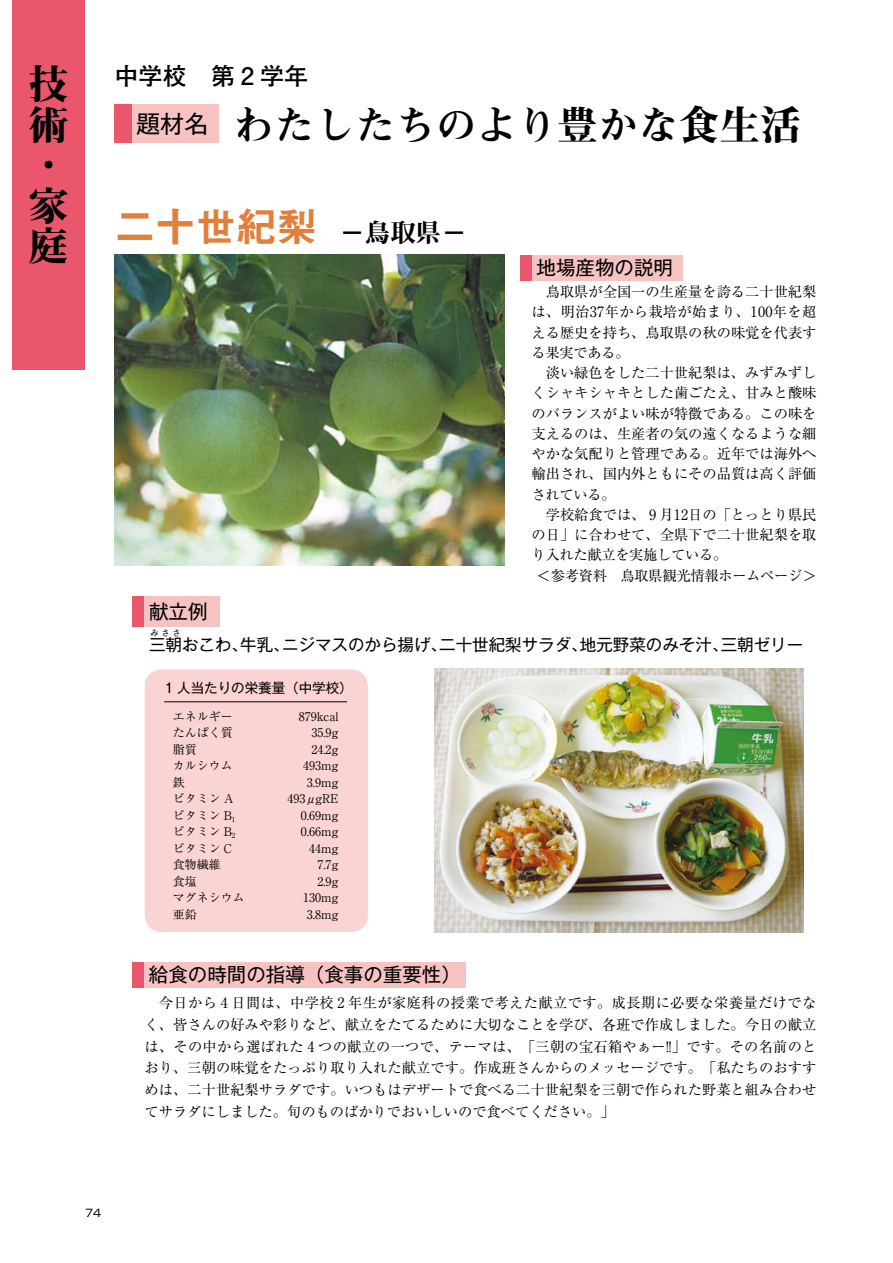
<style>
.page{position:relative;width:893px;height:1263px;background:#fff}
.page>*{position:absolute;margin:0;border:0;box-sizing:border-box;transform-origin:0 0}
.t1{font:40.5px/40.5px "Midashi Min Pro MA31";color:#000}
.t2{font:40.5px "Midashi Go Pro MB31";color:#e0803a}
.t3{font:700 24px "Futo Go B101 Pro";color:#000}
.t4{font:19.5px "Gothic MB101 Pro";color:#000}
.t5{font:16.5px "Gothic MB101 Pro";color:#000}
.t6{font:14.25px/20.2px "Ryumin Pro";color:#000;text-align:justify}
.t7{font:14.25px "Ryumin Pro";letter-spacing:-.02em;color:#000}
.t8{font:13.5px "Gothic MB101 Pro";color:#000}
.t9{font:12px/16.5px "Ryumin Pro";color:#000}
.t10{font:10.5px "Shin Go Pro";color:#000}
.t11{font:8.25px "Gothic MB101 Pro";color:#000}
.s1{font-family:"Midashi Min Pro MA31";font-size:25.5px;color:#000}
</style>
<div class="page">
<img style="left:115px;top:255px;width:390px;height:310px">
<div style="left:13px;top:0;width:72px;height:370px;background:#ea576c"></div>
<div style="left:115px;top:104px;width:17px;height:39px;background:#ea576c"></div>
<div style="left:132px;top:104px;width:87px;height:39px;background:#f7c3c2"></div>
<div style="left:520px;top:255px;width:12px;height:25px;background:#ea576c"></div>
<div style="left:532px;top:255px;width:150px;height:25px;background:#f7c3c2"></div>
<div style="left:132px;top:962px;width:13px;height:25px;background:#ea576c"></div>
<div style="left:145px;top:962px;width:321px;height:25px;background:#f7c3c2"></div>
<div style="left:145px;top:669px;width:223px;height:263px;background:#f9d4d2;border-radius:17px"></div>
<hr style="left:164px;top:701px;width:98px;height:1px;background:#000">
<hr style="left:262px;top:701px;width:85px;height:1px;background:#000">
<img style="left:434px;top:669px;width:369px;height:263px">
<div style="left:132px;top:597px;width:13px;height:30px;background:#ea576c"></div>
<div style="left:145px;top:597px;width:75px;height:30px;background:#f7c3c2"></div>
<h1 class="t1" style="left:29px;top:60px;width:41px">技術・家庭</h1>
<h2 class="t3" style="left:115px;top:57px;width:195px">中学校　第 2 学年</h2>
<h1 class="t1" style="left:136px;top:101px;width:666px"><sup>題材名</sup> わたしたちのより豊かな食生活</h1>
<h1 class="t2" style="left:115px;top:194px;width:354px">二十世紀梨 <span class="s1">−鳥取県−</span></h1>
<h3 class="t4" style="left:537px;top:252px;width:138px">地場産物の説明</h3>
<p class="t6" style="left:531px;top:281px;width:286px;text-indent:14px">鳥取県が全国一の生産量を誇る二十世紀梨は、明治37年から栽培が始まり、100年を超える歴史を持ち、鳥取県の秋の味覚を代表する果実である。</p>
<p class="t6" style="left:531px;top:362px;width:286px;text-indent:14px">淡い緑色をした二十世紀梨は、みずみずしくシャキシャキとした歯ごたえ、甘みと酸味のバランスがよい味が特徴である。この味を支えるのは、生産者の気の遠くなるような細やかな気配りと管理である。近年では海外へ輸出され、国内外ともにその品質は高く評価されている。</p>
<p class="t6" style="left:546px;top:503px;width:272px">学校給食では、 9 月12日の「とっとり県民</p>
<p class="t6" style="left:531px;top:524px;width:286px">の日」に合わせて、全県下で二十世紀梨を取</p>
<p class="t7" style="left:531px;top:544px;width:197px">り入れた献立を実施している。</p>
<p class="t7" style="left:537px;top:564px;width:281px">＜参考資料　鳥取県観光情報ホームページ＞</p>
<h3 class="t4" style="left:149px;top:596px;width:60px">献立例</h3>
<p class="t5" style="left:149px;top:631px;width:656px">三朝おこわ、牛乳、ニジマスのから揚げ、二十世紀梨サラダ、地元野菜のみそ汁、三朝ゼリー</p>
<p class="t11" style="left:150px;top:626px;width:32px">みささ</p>
<p class="t8" style="left:165px;top:677px;width:190px">1 人当たりの栄養量（中学校）</p>
<p class="t9" style="left:173px;top:707px;width:73px">エネルギー　たんぱく質　脂質　<br>カルシウム　鉄　<br>ビタミン Aビタミン B<sub>1</sub>ビタミン B<sub>2</sub>ビタミン C食物繊維<br>食塩<br>マグネシウム亜鉛</p>
<p class="t9" style="left:288px;top:707px;width:52px;text-align:right">879kcal<br>35.9g<br>24.2g<br>493mg<br>3.9mg<br>493μgRE<br>0.69mg　0.66mg　44mg<br>7.7g<br>2.9g<br>130mg　3.8mg</p>
<h3 class="t4" style="left:149px;top:958px;width:313px">給食の時間の指導（食事の重要性）</h3>
<p class="t6" style="left:145px;top:991px;width:673px;line-height:21.8px;text-indent:14px">今日から 4 日間は、中学校 2 年生が家庭科の授業で考えた献立です。成長期に必要な栄養量だけでなく、皆さんの好みや彩りなど、献立をたてるために大切なことを学び、各班で作成しました。今日の献立は、その中から選ばれた 4 つの献立の一つで、テーマは、「三朝の宝石箱やぁー!!」です。その名前のとおり、三朝の味覚をたっぷり取り入れた献立です。作成班さんからのメッセージです。「私たちのおすすめは、二十世紀梨サラダです。いつもはデザートで食べる二十世紀梨を三朝で作られた野菜と組み合わせてサラダにしました。旬のものばかりでおいしいので食べてください。」</p>
<p class="t10" style="left:85px;top:1204px;width:17px">74</p>
</div>
